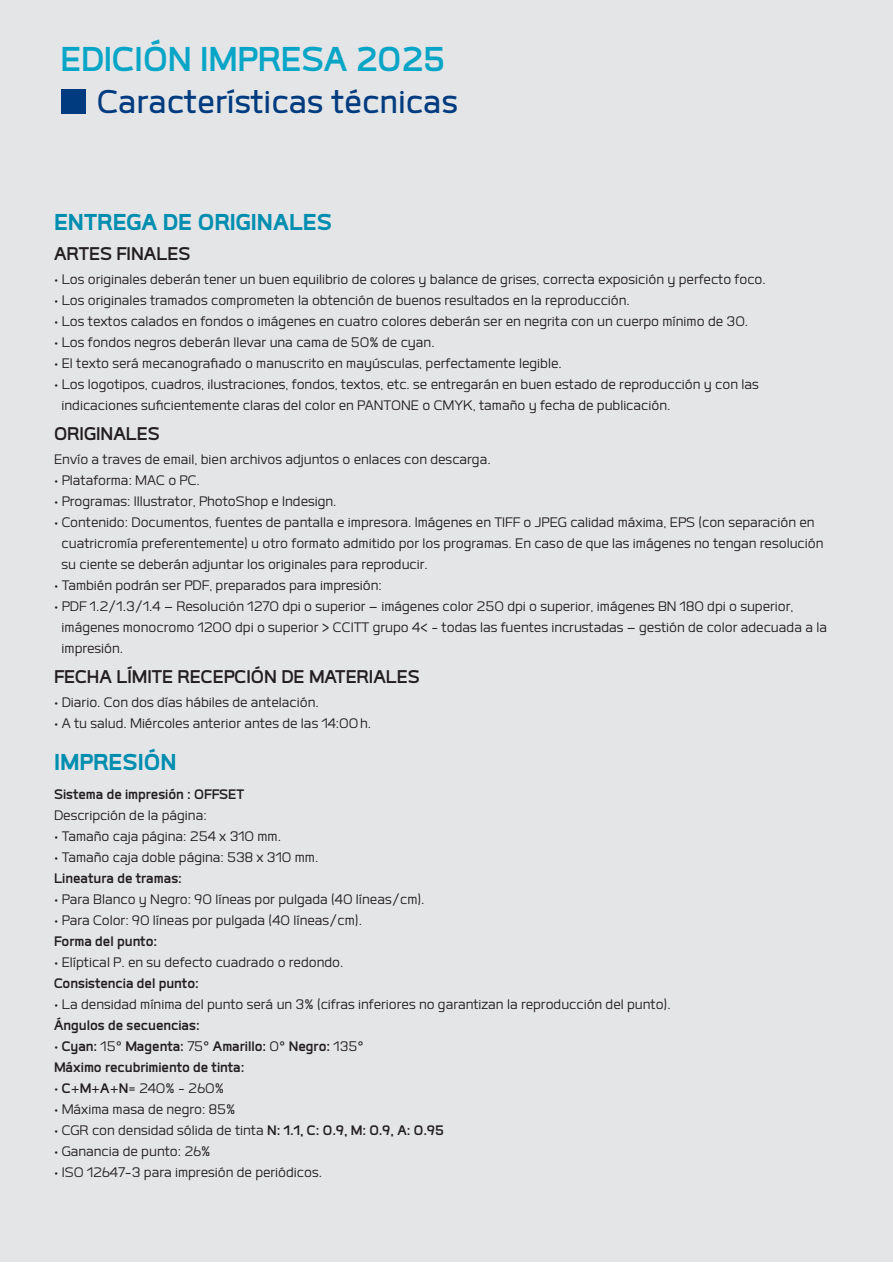
<style>
.page{position:relative;width:893px;height:1263px;background:#fff}
.page>*{position:absolute;margin:0;border:0;box-sizing:border-box;transform-origin:0 0}
.t1{font:700 45px "Labrador A";color:#09a5c7}
.t2{font:500 42.9px "Labrador A";color:#013b7f}
.t3{font:800 30px "Labrador A";color:#008eb0}
.t4{font:700 24px "Labrador A";color:#231f20}
.t5{font:18px/21px "Labrador A";color:#231f20}
.t6{font:700 18px/21px "Labrador A";color:#231f20}
.s1{font-weight:400}
.s2{font-weight:700}
</style>
<div class="page">
<div style="left:0;top:1px;width:893px;height:1261px;background:#e4e5e7"></div>
<div style="left:61px;top:89px;width:24px;height:24px;background:#013b7f"></div>
<h1 class="t1" style="left:61px;top:36px;width:387px">EDICIÓN IMPRESA 2025</h1>
<h2 class="t2" style="left:97px;top:81px;width:362px">Características técnicas</h2>
<h3 class="t3" style="left:54px;top:207px;width:279px">ENTREGA DE ORIGINALES</h3>
<h3 class="t4" style="left:54px;top:241px;width:138px">ARTES FINALES</h3>
<p class="t5" style="left:54px;top:268px;width:713px">• Los originales deberán tener un buen equilibrio de colores y balance de grises, correcta exposición y perfecto foco.</p>
<p class="t5" style="left:54px;top:289px;width:577px">• Los originales tramados comprometen la obtención de buenos resultados en la reproducción.</p>
<p class="t5" style="left:54px;top:310px;width:696px">• Los textos calados en fondos o imágenes en cuatro colores deberán ser en negrita con un cuerpo mínimo de 30.</p>
<p class="t5" style="left:54px;top:331px;width:382px">• Los fondos negros deberán llevar una cama de 50% de cyan.</p>
<p class="t5" style="left:54px;top:352px;width:509px">• El texto será mecanografiado o manuscrito en mayúsculas, perfectamente legible.</p>
<p class="t5" style="left:62px;top:373px;width:699px;text-indent:-8px">• Los logotipos, cuadros, ilustraciones, fondos, textos, etc. se entregarán en buen estado de reproducción y con las indicaciones suficientemente claras del color en PANTONE o CMYK, tamaño y fecha de publicación.</p>
<h3 class="t4" style="left:54px;top:421px;width:107px">ORIGINALES</h3>
<p class="t5" style="left:54px;top:448px;width:438px">Envío a traves de email, bien archivos adjuntos o enlaces con descarga.</p>
<p class="t5" style="left:54px;top:469px;width:147px">• Plataforma: MAC o PC.</p>
<p class="t5" style="left:54px;top:490px;width:284px">• Programas: Illustrator, PhotoShop e Indesign.</p>
<p class="t5" style="left:62px;top:511px;width:763px;text-indent:-8px">• Contenido: Documentos, fuentes de pantalla e impresora. Imágenes en TIFF o JPEG calidad máxima, EPS (con separación en cuatricromía preferentemente) u otro formato admitido por los programas. En caso de que las imágenes no tengan resolución su ciente se deberán adjuntar los originales para reproducir.</p>
<p class="t5" style="left:54px;top:574px;width:329px">• También podrán ser PDF, preparados para impresión:</p>
<p class="t5" style="left:62px;top:595px;width:767px;text-indent:-8px">• PDF 1.2/1.3/1.4 – Resolución 1270 dpi o superior – imágenes color 250 dpi o superior, imágenes BN 180 dpi o superior, imágenes monocromo 1200 dpi o superior &gt; CCITT grupo 4&lt; - todas las fuentes incrustadas – gestión de color adecuada a la impresión.</p>
<h3 class="t4" style="left:54px;top:664px;width:367px">FECHA LÍMITE RECEPCIÓN DE MATERIALES</h3>
<p class="t5" style="left:54px;top:691px;width:266px">• Diario. Con dos días hábiles de antelación.</p>
<p class="t5" style="left:54px;top:712px;width:319px">• A tu salud. Miércoles anterior antes de las 14:00h.</p>
<h3 class="t3" style="left:54px;top:747px;width:124px">IMPRESIÓN</h3>
<p class="t6" style="left:54px;top:783px;width:192px">Sistema de impresión : OFFSET</p>
<p class="t5" style="left:54px;top:804px;width:154px">Descripción de la página:</p>
<p class="t5" style="left:54px;top:825px;width:229px">• Tamaño caja página: 254 x 310 mm.</p>
<p class="t5" style="left:54px;top:846px;width:266px">• Tamaño caja doble página: 538 x 310 mm.</p>
<p class="t6" style="left:54px;top:867px;width:129px">Lineatura de tramas:</p>
<p class="t5" style="left:54px;top:888px;width:372px">• Para Blanco y Negro: 90 líneas por pulgada (40 líneas/cm).</p>
<p class="t5" style="left:54px;top:909px;width:309px">• Para Color: 90 líneas por pulgada (40 líneas/cm).</p>
<p class="t6" style="left:54px;top:930px;width:105px">Forma del punto:</p>
<p class="t5" style="left:54px;top:951px;width:291px">• Elíptical P. en su defecto cuadrado o redondo.</p>
<p class="t6" style="left:54px;top:972px;width:146px">Consistencia del punto:</p>
<p class="t5" style="left:54px;top:993px;width:618px">• La densidad mínima del punto será un 3% (cifras inferiores no garantizan la reproducción del punto).</p>
<p class="t6" style="left:54px;top:1014px;width:147px">Ángulos de secuencias:</p>
<p class="t6" style="left:54px;top:1035px;width:311px"><span class="s1">•</span> Cyan: <span class="s1">15º</span> Magenta: <span class="s1">75º</span> Amarillo: <span class="s1">0º</span> Negro: <span class="s1">135º<br></span>Máximo recubrimiento de tinta:</p>
<p class="t5" style="left:54px;top:1077px;width:171px">• <span class="s2">C</span>+<span class="s2">M</span>+<span class="s2">A</span>+<span class="s2">N</span>= 240% - 260%</p>
<p class="t5" style="left:54px;top:1098px;width:183px">• Máxima masa de negro: 85%</p>
<p class="t5" style="left:54px;top:1119px;width:391px">• CGR con densidad sólida de tinta <span class="s2">N: 1.1, C: 0.9, M: 0.9, A: 0.95</span></p>
<p class="t5" style="left:54px;top:1140px;width:158px">• Ganancia de punto: 26%</p>
<p class="t5" style="left:54px;top:1161px;width:269px">• ISO 12647-3 para impresión de periódicos.</p>
</div>
